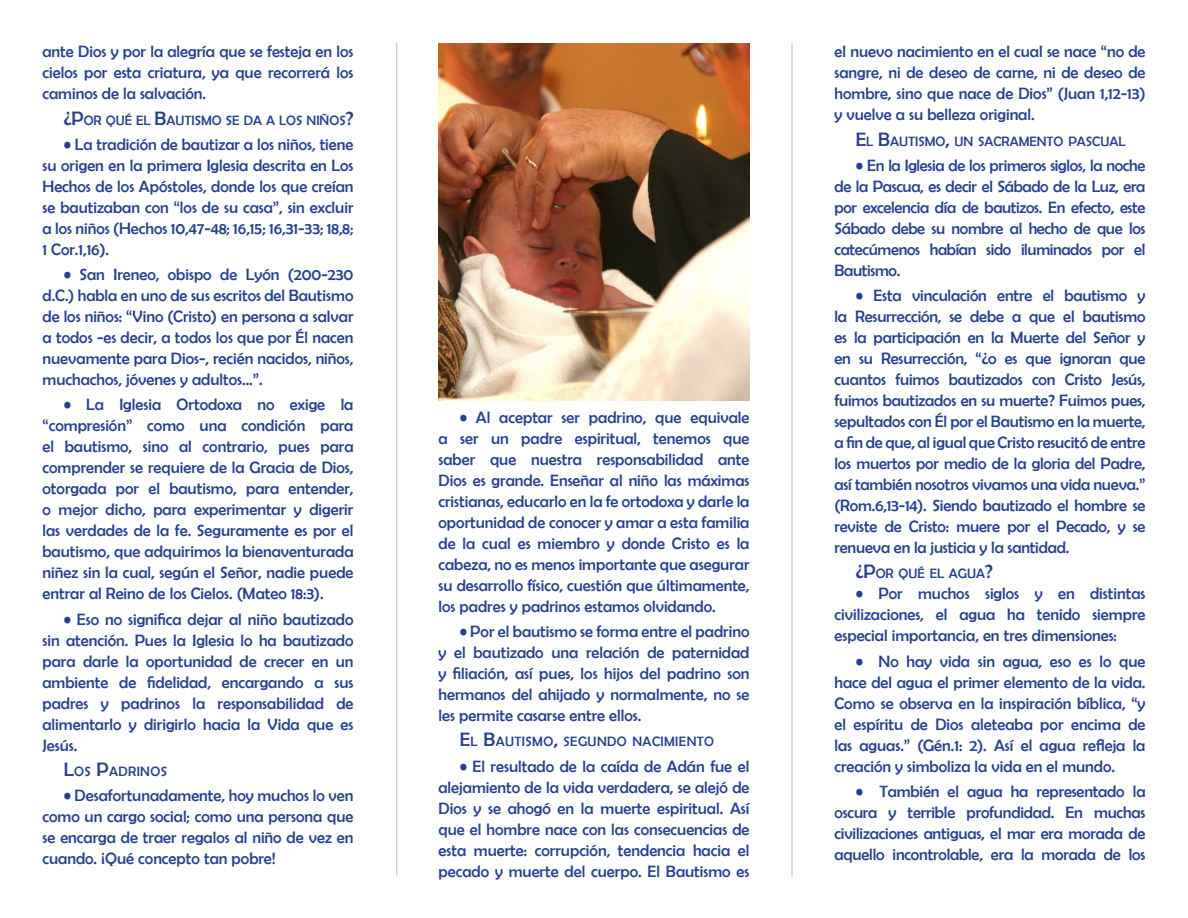
<style>
.page{position:relative;width:1188px;height:918px;background:#fff}
.page>*{position:absolute;margin:0;border:0;box-sizing:border-box;transform-origin:0 0}
.t1{font:16.5px/21px "Berlin Sans FB";color:#253f8e;text-align:justify}
.Paragraph_Style_1{font:13.65px "Berlin Sans FB";color:#253f8e}
.Paragraph_Style_1-2{font:13.65px "Berlin Sans FB";letter-spacing:.03em;color:#253f8e}
.s1{font-size:19.5px}
</style>
<div class="page">
<hr style="left:792px;top:43px;width:1px;height:833px;background:#babbbe">
<hr style="left:396px;top:43px;width:1px;height:832px;background:#babbbe">
<img style="left:439px;top:43px;width:310px;height:358px">
<p class="t1" style="left:43px;top:41px;width:312px">ante Dios y por la alegría que se festeja en los cielos por esta criatura, ya que recorrerá los caminos de la salvación.</p>
<p class="Paragraph_Style_1" style="left:64px;top:112px;width:291px"><span class="s1">¿P</span>OR QUÉ EL <span class="s1">B</span>AUTISMO SE DA A LOS NIÑOS<span class="s1">?</span></p>
<p class="t1" style="left:43px;top:134px;width:312px;text-indent:21px">• La tradición de bautizar a los niños, tiene su origen en la primera Iglesia descrita en Los Hechos de los Apóstoles, donde los que creían se bautizaban con “los de su casa”, sin excluir a los niños (Hechos 10,47-48; 16,15; 16,31-33; 18,8; 1 Cor.1,16).</p>
<p class="t1" style="left:43px;top:264px;width:312px;text-indent:21px">• San Ireneo, obispo de Lyón (200-230 d.C.) habla en uno de sus escritos del Bautismo de los niños: “Vino (Cristo) en persona a salvar a todos -es decir, a todos los que por Él nacen nuevamente para Dios-, recién nacidos, niños, muchachos, jóvenes y adultos...”.</p>
<p class="t1" style="left:43px;top:394px;width:312px;text-indent:21px">• La Iglesia Ortodoxa no exige la “compresión” como una condición para el bautismo, sino al contrario, pues para comprender se requiere de la Gracia de Dios, otorgada por el bautismo, para entender, o mejor dicho, para experimentar y digerir las verdades de la fe. Seguramente es por el bautismo, que adquirimos la bienaventurada niñez sin la cual, según el Señor, nadie puede entrar al Reino de los Cielos. (Mateo 18:3).</p>
<p class="t1" style="left:43px;top:608px;width:312px;text-indent:21px">• Eso no significa dejar al niño bautizado sin atención. Pues la Iglesia lo ha bautizado para darle la oportunidad de crecer en un ambiente de fidelidad, encargando a sus padres y padrinos la responsabilidad de alimentarlo y dirigirlo hacia la Vida que es Jesús.</p>
<p class="Paragraph_Style_1-2" style="left:64px;top:764px;width:105px"><span class="s1">L</span>OS <span class="s1">P</span>ADRINOS</p>
<p class="t1" style="left:43px;top:785px;width:312px;text-indent:21px">• Desafortunadamente, hoy muchos lo ven como un cargo social; como una persona que se encarga de traer regalos al niño de vez en cuando. ¡Qué concepto tan pobre!</p>
<p class="t1" style="left:439px;top:407px;width:312px;text-indent:21px">• Al aceptar ser padrino, que equivale a ser un padre espiritual, tenemos que saber que nuestra responsabilidad ante Dios es grande. Enseñar al niño las máximas cristianas, educarlo en la fe ortodoxa y darle la oportunidad de conocer y amar a esta familia de la cual es miembro y donde Cristo es la cabeza, no es menos importante que asegurar su desarrollo físico, cuestión que últimamente, los padres y padrinos estamos olvidando.</p>
<p class="t1" style="left:439px;top:621px;width:312px;text-indent:21px">• Por el bautismo se forma entre el padrino y el bautizado una relación de paternidad y filiación, así pues, los hijos del padrino son hermanos del ahijado y normalmente, no se les permite casarse entre ellos.</p>
<p class="Paragraph_Style_1-2" style="left:460px;top:734px;width:256px"><span class="s1">E</span>L <span class="s1">B</span>AUTISMO<span class="s1">,</span> SEGUNDO NACIMIENTO</p>
<p class="t1" style="left:439px;top:756px;width:312px;text-indent:21px">• El resultado de la caída de Adán fue el alejamiento de la vida verdadera, se alejó de Dios y se ahogó en la muerte espiritual. Así que el hombre nace con las consecuencias de esta muerte: corrupción, tendencia hacia el pecado y muerte del cuerpo. El Bautismo es</p>
<p class="t1" style="left:835px;top:41px;width:312px">el nuevo nacimiento en el cual se nace “no de sangre, ni de deseo de carne, ni de deseo de hombre, sino que nace de Dios” (Juan 1,12-13) y vuelve a su belleza original.</p>
<p class="Paragraph_Style_1" style="left:856px;top:133px;width:271px"><span class="s1">E</span>L <span class="s1">B</span>AUTISMO<span class="s1">,</span> UN SACRAMENTO PASCUAL</p>
<p class="t1" style="left:835px;top:155px;width:312px;text-indent:21px">• En la Iglesia de los primeros siglos, la noche de la Pascua, es decir el Sábado de la Luz, era por excelencia día de bautizos. En efecto, este Sábado debe su nombre al hecho de que los catecúmenos habían sido iluminados por el Bautismo.</p>
<p class="t1" style="left:835px;top:285px;width:313px;text-indent:21px">• Esta vinculación entre el bautismo y la Resurrección, se debe a que el bautismo es la participación en la Muerte del Señor y en su Resurrección, “¿o es que ignoran que cuantos fuimos bautizados con Cristo Jesús, fuimos bautizados en su muerte? Fuimos pues, sepultados con Él por el Bautismo en la muerte, a fin de que, al igual que Cristo resucitó de entre los muertos por medio de la gloria del Padre, así también nosotros vivamos una vida nueva.” (Rom.6,13-14). Siendo bautizado el hombre se reviste de Cristo: muere por el Pecado, y se renueva en la justicia y la santidad.</p>
<p class="Paragraph_Style_1" style="left:856px;top:566px;width:139px"><span class="s1">¿P</span>OR QUÉ EL AGUA<span class="s1">?</span></p>
<p class="t1" style="left:835px;top:583px;width:312px;text-indent:21px">• Por muchos siglos y en distintas civilizaciones, el agua ha tenido siempre especial importancia, en tres dimensiones:</p>
<p class="t1" style="left:835px;top:650px;width:312px;text-indent:21px">• No hay vida sin agua, eso es lo que hace del agua el primer elemento de la vida.<br>Como se observa en la inspiración bíblica, “y el espíritu de Dios aleteaba por encima de las aguas.” (Gén.1: 2). Así el agua refleja la creación y simboliza la vida en el mundo.</p>
<p class="t1" style="left:835px;top:781px;width:312px;text-indent:21px">• También el agua ha representado la oscura y terrible profundidad. En muchas civilizaciones antiguas, el mar era morada de aquello incontrolable, era la morada de los</p>
</div>
